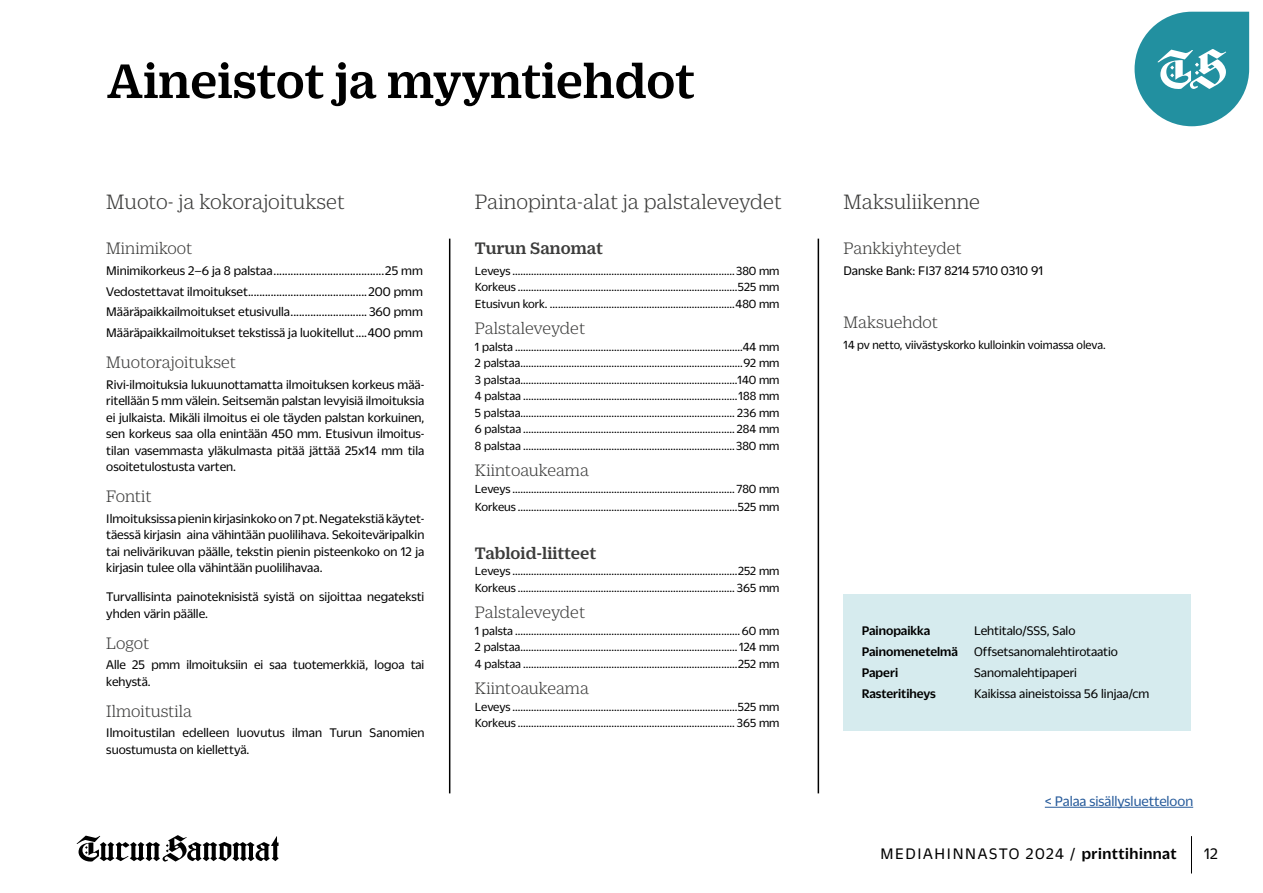
<style>
.page{position:relative;width:1263px;height:893px;background:#fff}
.page>*{position:absolute;margin:0;border:0;box-sizing:border-box;transform-origin:0 0}
.t1{font:500 52.5px "Duplicate Ionic";letter-spacing:-.005em;color:#000}
.t2{font:300 22.5px "Duplicate Ionic";letter-spacing:-.005em;color:#3c3c3b}
.t3{font:300 18px "Duplicate Ionic";letter-spacing:-.005em;color:#3c3c3b}
.t4{font:500 18px "Duplicate Ionic";letter-spacing:-.005em;color:#3c3c3b}
.t5{font:16.5px "Duplicate Sans";letter-spacing:.1em;color:#000}
.t6{font:15px "Duplicate Sans";color:#275b9b}
.t7{font:13.5px/16.5px "Duplicate Sans";color:#000}
.t8{font:500 13.5px "Duplicate Sans";color:#000}
.t9{font:12.75px/16.5px "Duplicate Sans";color:#000;text-align:justify}
.s1{font-weight:500}
</style>
<div class="page">
<svg style="left:77px;top:835px;width:202px;height:27px"></svg>
<svg style="left:1134px;top:12px;width:115px;height:114px"></svg>
<div style="left:844px;top:594px;width:347px;height:136px;background:#d6ebee"></div>
<hr style="left:449px;top:239px;width:1px;height:554px;background:#000">
<hr style="left:818px;top:239px;width:1px;height:554px;background:#000">
<hr style="left:1191px;top:836px;width:1px;height:37px;background:#000">
<hr style="left:1045px;top:807px;width:148px;height:1px;background:#275b9b">
<h1 class="t1" style="left:106px;top:44px;width:590px">Aineistot ja myyntiehdot</h1>
<h2 class="t2" style="left:106px;top:187px;width:240px">Muoto- ja kokorajoitukset</h2>
<h3 class="t3" style="left:106px;top:236px;width:88px">Minimikoot</h3>
<p class="t7" style="left:106px;top:259px;width:318px;line-height:20.7px;text-align:justify">Minimikorkeus 2–6 ja 8 palstaa.......................................25 mm Vedostettavat ilmoitukset..........................................200 pmm Määräpaikkailmoitukset etusivulla........................... 360 pmm Määräpaikkailmoitukset tekstissä ja luokitellut....400 pmm</p>
<h3 class="t3" style="left:106px;top:350px;width:131px">Muotorajoitukset</h3>
<p class="t7" style="left:106px;top:375px;width:320px;text-align:justify">Rivi-ilmoituksia lukuunottamatta ilmoituksen korkeus mää&shy;ritellään 5 mm välein. Seitsemän palstan levyisiä ilmoituksia ei julkaista. Mikäli ilmoitus ei ole täyden palstan korkuinen, sen korkeus saa olla enintään 450 mm. Etusivun ilmoitus&shy;tilan vasemmasta yläkulmasta pitää jättää 25x14 mm tila osoitetulostusta varten.</p>
<h3 class="t3" style="left:106px;top:484px;width:47px">Fontit</h3>
<p class="t7" style="left:106px;top:509px;width:320px;text-align:justify">Ilmoituksissa pienin kirjasinkoko on 7 pt. Negatekstiä käytet&shy;täessä kirjasin aina vähintään puolilihava. Sekoiteväripalkin tai nelivärikuvan päälle, tekstin pienin pisteenkoko on 12 ja kirjasin tulee olla vähintään puolilihavaa.</p>
<p class="t7" style="left:106px;top:588px;width:320px">Turvallisinta painoteknisistä syistä on sijoittaa negateksti yhden värin päälle.</p>
<h3 class="t3" style="left:106px;top:631px;width:45px">Logot</h3>
<p class="t7" style="left:106px;top:656px;width:320px">Alle 25 pmm ilmoituksiin ei saa tuotemerkkiä, logoa tai kehystä.</p>
<h3 class="t3" style="left:106px;top:699px;width:87px">Ilmoitustila</h3>
<p class="t7" style="left:106px;top:724px;width:320px">Ilmoitustilan edelleen luovutus ilman Turun Sanomien suostumusta on kiellettyä.</p>
<h2 class="t2" style="left:475px;top:187px;width:308px">Painopinta-alat ja palstaleveydet</h2>
<h3 class="t4" style="left:475px;top:235px;width:130px">Turun Sanomat</h3>
<p class="t9" style="left:475px;top:262px;width:306px">Leveys ...................................................................................380 mm Korkeus ..................................................................................525 mm Etusivun kork. .....................................................................480 mm</p>
<h3 class="t3" style="left:475px;top:317px;width:112px">Palstaleveydet</h3>
<p class="t9" style="left:475px;top:338px;width:306px">1 palsta .....................................................................................44 mm 2 palstaa...................................................................................92 mm 3 palstaa.................................................................................140 mm 4 palstaa ................................................................................188 mm 5 palstaa................................................................................ 236 mm 6 palstaa ............................................................................... 284 mm 8 palstaa ...............................................................................380 mm</p>
<h3 class="t3" style="left:475px;top:459px;width:115px">Kiintoaukeama</h3>
<p class="t9" style="left:475px;top:479px;width:306px;line-height:18px">Leveys ................................................................................... 780 mm<br>Korkeus ..................................................................................525 mm</p>
<h3 class="t4" style="left:475px;top:540px;width:123px">Tabloid-liitteet</h3>
<p class="t9" style="left:475px;top:562px;width:306px">Leveys ....................................................................................252 mm<br>Korkeus ................................................................................. 365 mm</p>
<h3 class="t3" style="left:475px;top:600px;width:112px">Palstaleveydet</h3>
<p class="t9" style="left:475px;top:621px;width:306px">1 palsta .................................................................................... 60 mm 2 palstaa.................................................................................124 mm 4 palstaa ................................................................................252 mm</p>
<h3 class="t3" style="left:475px;top:676px;width:115px">Kiintoaukeama</h3>
<p class="t9" style="left:475px;top:697px;width:306px">Leveys ....................................................................................525 mm<br>Korkeus ................................................................................. 365 mm</p>
<h2 class="t2" style="left:844px;top:187px;width:138px">Maksuliikenne</h2>
<h3 class="t3" style="left:844px;top:236px;width:120px">Pankkiyhteydet</h3>
<p class="t7" style="left:844px;top:261px;width:201px">Danske Bank: FI37 8214 5710 0310 91</p>
<h3 class="t3" style="left:844px;top:310px;width:96px">Maksuehdot</h3>
<p class="t9" style="left:844px;top:335px;width:264px">14 pv netto, viivästyskorko kulloinkin voimassa oleva.</p>
<p class="t8" style="left:862px;top:622px;width:70px">Painopaikka</p>
<p class="t7" style="left:862px;top:620px;width:258px;line-height:20.7px;text-indent:112px">Lehtitalo/SSS, Salo<br><span class="s1">Painomenetelmä</span> Offsetsanomalehtirotaatio<br><span class="s1">Paperi</span></p>
<p class="t7" style="left:974px;top:663px;width:104px">Sanomalehtipaperi</p>
<p class="t8" style="left:862px;top:684px;width:76px">Rasteritiheys</p>
<p class="t7" style="left:974px;top:684px;width:177px">Kaikissa aineistoissa 56 linjaa/cm</p>
<p class="t6" style="left:1045px;top:792px;width:150px">&lt; Palaa sisällysluetteloon</p>
<p class="t5" style="left:880px;top:843px;width:298px">MEDIAHINNASTO 2024 / <span class="s1">printtihinnat</span></p>
<p class="t5" style="left:1204px;top:843px;width:15px">12</p>
</div>
